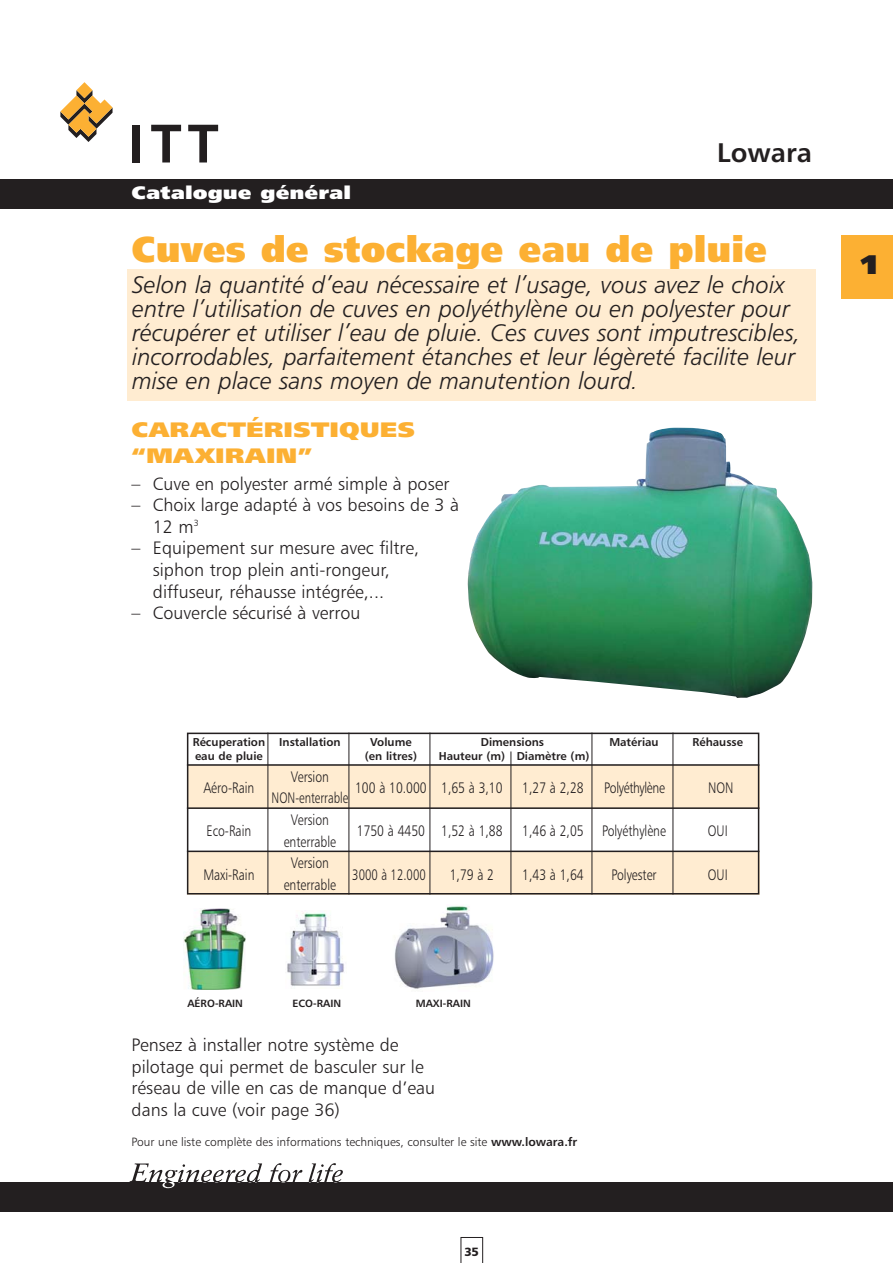
<style>
.page{position:relative;width:893px;height:1263px;background:#fff}
.page>*{position:absolute;margin:0;border:0;box-sizing:border-box;transform-origin:0 0}
.t1{font:36px "Humanist 777 BT Extra Black B";color:#fcb033}
.t2{font:27px "Humanist 777 BT Bold B";color:#231f20}
.t3{font:27px "Humanist 777 BT Extra Black B";color:#231f20;scale:1.2 1}
.t4{font:24px/24px "Humanist 777 BT Light Italic B";color:#231f20}
.t5{font:21px/25.2px "Humanist 777 BT Extra Black B";color:#fcb033;scale:1.2 1}
.t6{font:18px/21.6px "Humanist 777 BT Light B";color:#231f20}
.t7{font:18px "Humanist 777 BT Extra Black B";color:#fff;scale:1.2 1}
.t8{font:15.3px "Humanist 777 BT Light B";color:#231f20;scale:.8 1}
.t9{font:15.3px "Humanist 777 BT Light B";color:#231f20;scale:.75 1}
.t10{font:15.3px "Humanist 777 BT Light B";letter-spacing:-.025em;color:#231f20;scale:.8 1}
.t11{font:12px "Humanist 777 BT Light B";color:#231f20}
.t12{font:12px "Humanist 777 BT Black B";color:#231f20}
.t13{font:11.4px "Humanist 777 BT Bold B";color:#231f20}
.t14{font:10.5px "Humanist 777 BT Bold B";color:#231f20}
.s1{font-family:"Humanist 777 BT Bold B"}
</style>
<div class="page">
<div style="left:0;top:179px;width:892px;height:30px;background:#231f20"></div>
<div style="left:0;top:1182px;width:892px;height:30px;background:#231f20"></div>
<svg style="left:60px;top:82px;width:52px;height:60px"></svg>
<div style="left:132px;top:125px;width:8px;height:38px;background:#231f20"></div>
<svg style="left:151px;top:125px;width:30px;height:38px"></svg>
<svg style="left:188px;top:125px;width:30px;height:38px"></svg>
<svg style="left:460px;top:1237px;width:23px;height:25px"></svg>
<svg style="left:270px;top:1163px;width:32px;height:20px"></svg>
<svg style="left:129px;top:1163px;width:133px;height:25px"></svg>
<svg style="left:309px;top:1163px;width:34px;height:20px"></svg>
<div style="left:841px;top:235px;width:51px;height:63px;background:#fcb033"></div>
<div style="left:127px;top:269px;width:689px;height:131px;background:#ffecd1"></div>
<img style="left:184px;top:908px;width:61px;height:82px">
<img style="left:287px;top:912px;width:57px;height:74px">
<img style="left:394px;top:906px;width:100px;height:83px">
<div style="left:187px;top:765px;width:572px;height:43px;background:#ffecd1"></div>
<div style="left:187px;top:851px;width:572px;height:44px;background:#ffecd1"></div>
<div style="left:187px;top:733px;width:572px;height:162px;border:2px solid #231f20"></div>
<hr style="left:267px;top:733px;width:1px;height:162px;background:#231f20">
<hr style="left:348px;top:733px;width:1px;height:162px;background:#231f20">
<hr style="left:429px;top:733px;width:1px;height:162px;background:#231f20">
<hr style="left:510px;top:751px;width:1px;height:144px;background:#231f20">
<hr style="left:591px;top:733px;width:1px;height:162px;background:#231f20">
<hr style="left:672px;top:733px;width:1px;height:162px;background:#231f20">
<hr style="left:187px;top:764px;width:572px;height:2px;background:#231f20">
<hr style="left:187px;top:807px;width:572px;height:2px;background:#231f20">
<hr style="left:187px;top:851px;width:572px;height:1px;background:#231f20">
<img style="left:467px;top:428px;width:345px;height:270px">
<p class="t7" style="left:132px;top:185px;width:184px">Catalogue général</p>
<h2 class="t2" style="left:717px;top:137px;width:96px">Lowara</h2>
<h1 class="t1" style="left:132px;top:233px;width:637px">Cuves de stockage eau de pluie</h1>
<p class="t4" style="left:132px;top:274px;width:670px">Selon la quantité d’eau nécessaire et l’usage, vous avez le choix entre l’utilisation de cuves en polyéthylène ou en polyester pour récupérer et utiliser l’eau de pluie. Ces cuves sont imputrescibles, incorrodables, parfaitement étanches et leur légèreté facilite leur mise en place sans moyen de manutention lourd.</p>
<p class="t5" style="left:132px;top:418px;width:237px">CARACTÉRISTIQUES “MAXIRAIN”</p>
<p class="t6" style="left:132px;top:473px;width:319px">– Cuve en polyester armé simple à poser</p>
<p class="t6" style="left:153px;top:495px;width:308px;text-indent:-21px">– Choix large adapté à vos besoins de 3 à<br>12 m<sup>3</sup></p>
<p class="t6" style="left:153px;top:538px;width:268px;text-indent:-21px">– Equipement sur mesure avec filtre, siphon trop plein anti-rongeur, diffuseur, réhausse intégrée,...</p>
<p class="t6" style="left:132px;top:603px;width:230px">– Couvercle sécurisé à verrou</p>
<p class="t13" style="left:193px;top:736px;width:149px">Récuperation Installation</p>
<p class="t13" style="left:370px;top:736px;width:43px">Volume</p>
<p class="t13" style="left:481px;top:736px;width:65px">Dimensions</p>
<p class="t13" style="left:609px;top:736px;width:51px">Matériau</p>
<p class="t13" style="left:692px;top:736px;width:52px">Réhausse</p>
<p class="t13" style="left:195px;top:750px;width:69px">eau de pluie</p>
<p class="t13" style="left:365px;top:750px;width:54px">(en litres)</p>
<p class="t13" style="left:438px;top:750px;width:152px">Hauteur (m) Diamètre (m)</p>
<p class="t8" style="left:203px;top:781px;width:65px">Aéro-Rain</p>
<p class="t8" style="left:291px;top:770px;width:49px">Version</p>
<p class="t8" style="left:355px;top:781px;width:186px">100 à 10.000 1,65 à 3,10</p>
<p class="t8" style="left:522px;top:781px;width:78px">1,27 à 2,28</p>
<p class="t10" style="left:604px;top:781px;width:77px">Polyéthylène</p>
<p class="t8" style="left:708px;top:781px;width:33px">NON</p>
<p class="t9" style="left:271px;top:791px;width:104px">NON-enterrable</p>
<p class="t8" style="left:206px;top:824px;width:57px">Eco-Rain</p>
<p class="t8" style="left:203px;top:868px;width:65px">Maxi-Rain</p>
<p class="t8" style="left:291px;top:813px;width:49px">Version</p>
<p class="t8" style="left:284px;top:835px;width:67px">enterrable</p>
<p class="t8" style="left:291px;top:856px;width:49px">Version</p>
<p class="t8" style="left:284px;top:878px;width:67px">enterrable</p>
<p class="t8" style="left:357px;top:824px;width:184px">1750 à 4450 1,52 à 1,88</p>
<p class="t8" style="left:522px;top:824px;width:181px">1,46 à 2,05 Polyéthylène</p>
<p class="t8" style="left:707px;top:824px;width:27px">OUI</p>
<p class="t9" style="left:352px;top:868px;width:100px">3000 à 12.000</p>
<p class="t8" style="left:450px;top:868px;width:57px">1,79 à 2</p>
<p class="t8" style="left:522px;top:868px;width:78px">1,43 à 1,64</p>
<p class="t8" style="left:611px;top:868px;width:58px">Polyester</p>
<p class="t8" style="left:707px;top:868px;width:27px">OUI</p>
<p class="t14" style="left:187px;top:997px;width:57px">AÉRO-RAIN</p>
<p class="t14" style="left:292px;top:997px;width:50px">ECO-RAIN</p>
<p class="t14" style="left:416px;top:997px;width:56px">MAXI-RAIN</p>
<p class="t6" style="left:132px;top:1035px;width:305px">Pensez à installer notre système de pilotage qui permet de basculer sur le réseau de ville en cas de manque d’eau dans la cuve (voir page 36)</p>
<p class="t11" style="left:132px;top:1137px;width:447px">Pour une liste complète des informations techniques, consulter le site <span class="s1">www.lowara.fr</span></p>
<p class="t12" style="left:464px;top:1244px;width:16px">35</p>
<h2 class="t3" style="left:860px;top:253px;width:17px">1</h2>
</div>
